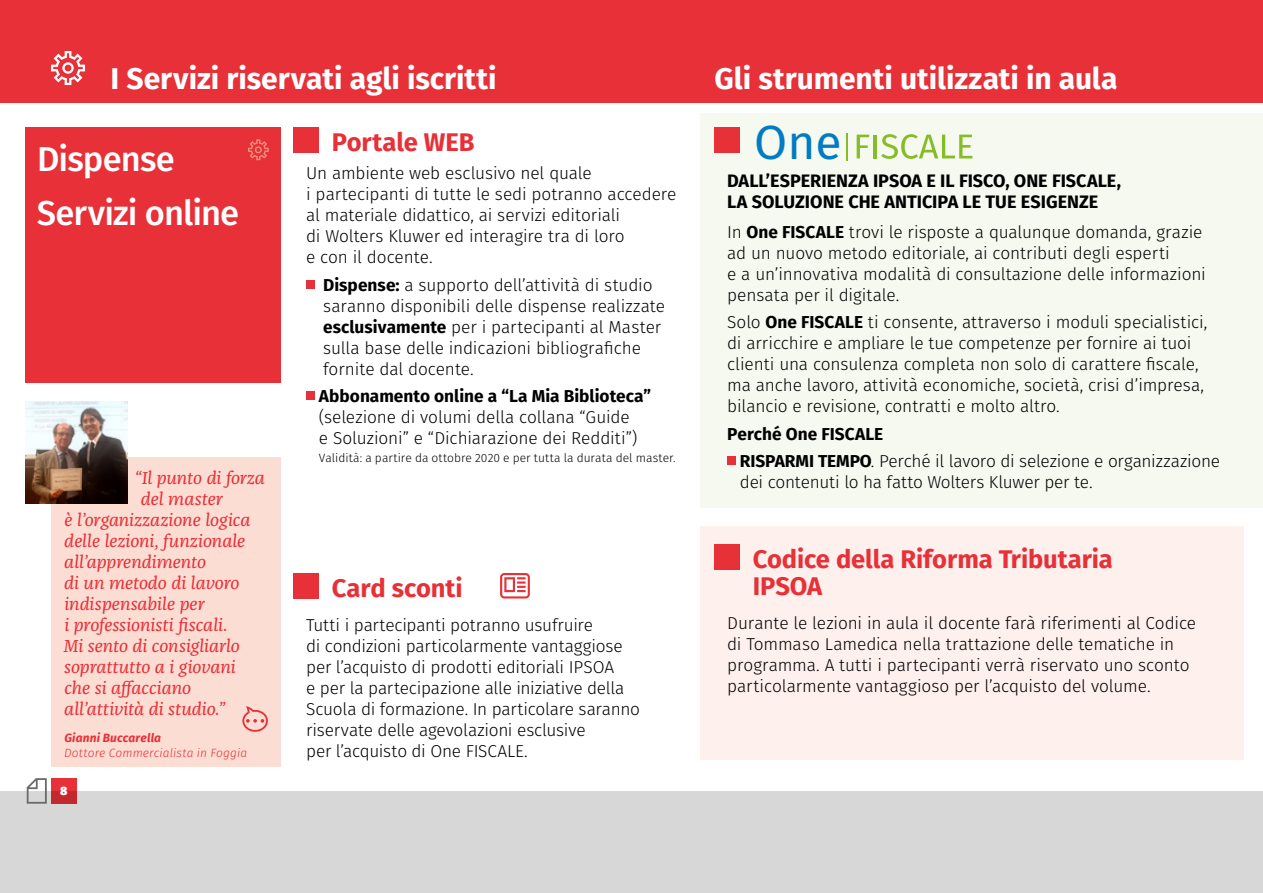
<style>
.page{position:relative;width:1263px;height:893px;background:#fff}
.page>*{position:absolute;margin:0;border:0;box-sizing:border-box;transform-origin:0 0}
.t1{font:48px "Fira Sans";color:#007bc4}
.t2{font:500 34.5px/53.2px "Fira Sans";letter-spacing:-.025em;color:#fff}
.t3{font:700 30px "Fira Sans";color:#fff}
.t4{font:700 25.5px/27px "Fira Sans";letter-spacing:-.005em;color:#e73037}
.t5{font:italic 18px "Franziska Pro";letter-spacing:-.005em;color:#e73037}
.t6{font:700 18px/21px "Fira Sans";color:#000}
.t7{font:300 17.25px/21px "Fira Sans";letter-spacing:-.01em;color:#000}
.t8{font:700 17.25px "Fira Sans";color:#000}
.t9{font:300 12px "Fira Sans";letter-spacing:.005em;color:#000}
.t10{font:italic 300 12px "Fira Sans";letter-spacing:.01em;color:#e73037}
.t11{font:italic 700 12px "Fira Sans";letter-spacing:.015em;color:#e73037}
.t12{font:900 12px "Fira Sans";color:#fff}
.s1{font-weight:700}
</style>
<div class="page">
<div style="left:0;top:0;width:1263px;height:102px;background:#e73037"></div>
<div style="left:0;top:791px;width:1263px;height:102px;background:#d7d7d7"></div>
<div style="left:26px;top:128px;width:255px;height:255px;background:#e73037"></div>
<div style="left:700px;top:526px;width:544px;height:234px;background:#fef0ec"></div>
<div style="left:700px;top:113px;width:563px;height:395px;background:#f6f9f0"></div>
<svg style="left:51px;top:51px;width:34px;height:34px"></svg>
<svg style="left:248px;top:139px;width:21px;height:21px"></svg>
<div style="left:714px;top:128px;width:26px;height:25px;background:#e73037"></div>
<div style="left:51px;top:457px;width:230px;height:309px;background:#fcddd4"></div>
<img style="left:26px;top:402px;width:102px;height:102px">
<svg style="left:242px;top:706px;width:26px;height:26px"></svg>
<div style="left:293px;top:128px;width:26px;height:25px;background:#e73037"></div>
<div style="left:306px;top:280px;width:9px;height:8px;background:#e73037"></div>
<div style="left:306px;top:391px;width:9px;height:9px;background:#e73037"></div>
<div style="left:714px;top:544px;width:26px;height:26px;background:#e73037"></div>
<div style="left:727px;top:457px;width:9px;height:8px;background:#e73037"></div>
<svg style="left:500px;top:573px;width:30px;height:25px"></svg>
<div style="left:293px;top:573px;width:26px;height:25px;background:#e73037"></div>
<svg style="left:846px;top:133px;width:1px;height:27px"></svg>
<svg style="left:857px;top:135px;width:12px;height:23px"></svg>
<hr style="left:874px;top:135px;width:3px;height:23px;background:#86bc25">
<svg style="left:881px;top:134px;width:91px;height:25px"></svg>
<svg style="left:51px;top:778px;width:26px;height:26px"></svg>
<svg style="left:27px;top:778px;width:20px;height:26px"></svg>
<h3 class="t3" style="left:111px;top:54px;width:388px">I Servizi riservati agli iscritti</h3>
<h3 class="t3" style="left:714px;top:54px;width:404px">Gli strumenti utilizzati in aula</h3>
<h2 class="t2" style="left:37px;top:131px;width:204px">Dispense<br>Servizi online</h2>
<p class="t5" style="left:135px;top:467px;width:131px">“Il punto di forza</p>
<p class="t5" style="left:141px;top:488px;width:84px">del master</p>
<p class="t5" style="left:65px;top:509px;width:187px">è l’organizzazione logica</p>
<p class="t5" style="left:64px;top:530px;width:183px">delle lezioni, funzionale</p>
<p class="t5" style="left:64px;top:551px;width:143px">all’apprendimento</p>
<p class="t5" style="left:64px;top:572px;width:177px">di un metodo di lavoro</p>
<p class="t5" style="left:64px;top:593px;width:142px">indispensabile per</p>
<p class="t5" style="left:64px;top:614px;width:165px">i professionisti fiscali.</p>
<p class="t5" style="left:64px;top:635px;width:178px">Mi sento di consigliarlo</p>
<p class="t5" style="left:64px;top:656px;width:173px">soprattutto a i giovani</p>
<p class="t5" style="left:64px;top:677px;width:128px">che si affacciano</p>
<p class="t5" style="left:64px;top:698px;width:163px">all’attività di studio.”</p>
<p class="t11" style="left:65px;top:728px;width:98px">Gianni Buccarella</p>
<p class="t10" style="left:64px;top:744px;width:185px">Dottore Commercialista in Foggia</p>
<p class="t12" style="left:60px;top:780px;width:9px">8</p>
<h3 class="t4" style="left:332px;top:127px;width:144px">Portale WEB</h3>
<p class="t7" style="left:306px;top:163px;width:372px">Un ambiente web esclusivo nel quale<br>i partecipanti di tutte le sedi potranno accedere al materiale didattico, ai servizi editoriali<br>di Wolters Kluwer ed interagire tra di loro<br>e con il docente.</p>
<p class="t7" style="left:323px;top:274px;width:343px"><span class="s1">Dispense:</span> a supporto dell’attività di studio saranno disponibili delle dispense realizzate <span class="s1">esclusivamente</span> per i partecipanti al Master sulla base delle indicazioni bibliografiche fornite dal docente.</p>
<p class="t8" style="left:319px;top:381px;width:334px">Abbonamento online a “La Mia Biblioteca”</p>
<p class="t7" style="left:319px;top:406px;width:320px">(selezione di volumi della collana “Guide e Soluzioni” e “Dichiarazione dei Redditi”)</p>
<p class="t9" style="left:319px;top:449px;width:358px">Validità: a partire da ottobre 2020 e per tutta la durata del master.</p>
<h3 class="t4" style="left:332px;top:573px;width:132px">Card sconti</h3>
<p class="t7" style="left:306px;top:614px;width:335px">Tutti i partecipanti potranno usufruire<br>di condizioni particolarmente vantaggiose per l’acquisto di prodotti editoriali IPSOA<br>e per la partecipazione alle iniziative della Scuola di formazione. In particolare saranno riservate delle agevolazioni esclusive<br>per l’acquisto di One FISCALE.</p>
<h1 class="t1" style="left:754px;top:106px;width:89px">One</h1>
<p class="t6" style="left:727px;top:169px;width:395px">DALL’ESPERIENZA IPSOA E IL FISCO, ONE FISCALE,<br>LA SOLUZIONE CHE ANTICIPA LE TUE ESIGENZE</p>
<p class="t7" style="left:727px;top:221px;width:480px">In <span class="s1">One FISCALE</span> trovi le risposte a qualunque domanda, grazie ad un nuovo metodo editoriale, ai contributi degli esperti<br>e a un’innovativa modalità di consultazione delle informazioni pensata per il digitale.</p>
<p class="t7" style="left:727px;top:312px;width:482px">Solo <span class="s1">One FISCALE</span> ti consente, attraverso i moduli specialistici, di arricchire e ampliare le tue competenze per fornire ai tuoi clienti una consulenza completa non solo di carattere fiscale, ma anche lavoro, attività economiche, società, crisi d’impresa, bilancio e revisione, contratti e molto altro.</p>
<p class="t7" style="left:740px;top:420px;width:482px;line-height:27.5px;text-indent:-13px"><span class="s1">Perché One FISCALE<br>RISPARMI TEMPO</span>. Perché il lavoro di selezione e organizzazione</p>
<p class="t7" style="left:740px;top:472px;width:354px">dei contenuti lo ha fatto Wolters Kluwer per te.</p>
<h3 class="t4" style="left:753px;top:544px;width:362px">Codice della Riforma Tributaria<br>IPSOA</h3>
<p class="t7" style="left:727px;top:612px;width:471px">Durante le lezioni in aula il docente farà riferimenti al Codice di Tommaso Lamedica nella trattazione delle tematiche in programma. A tutti i partecipanti verrà riservato uno sconto particolarmente vantaggioso per l’acquisto del volume.</p>
</div>
